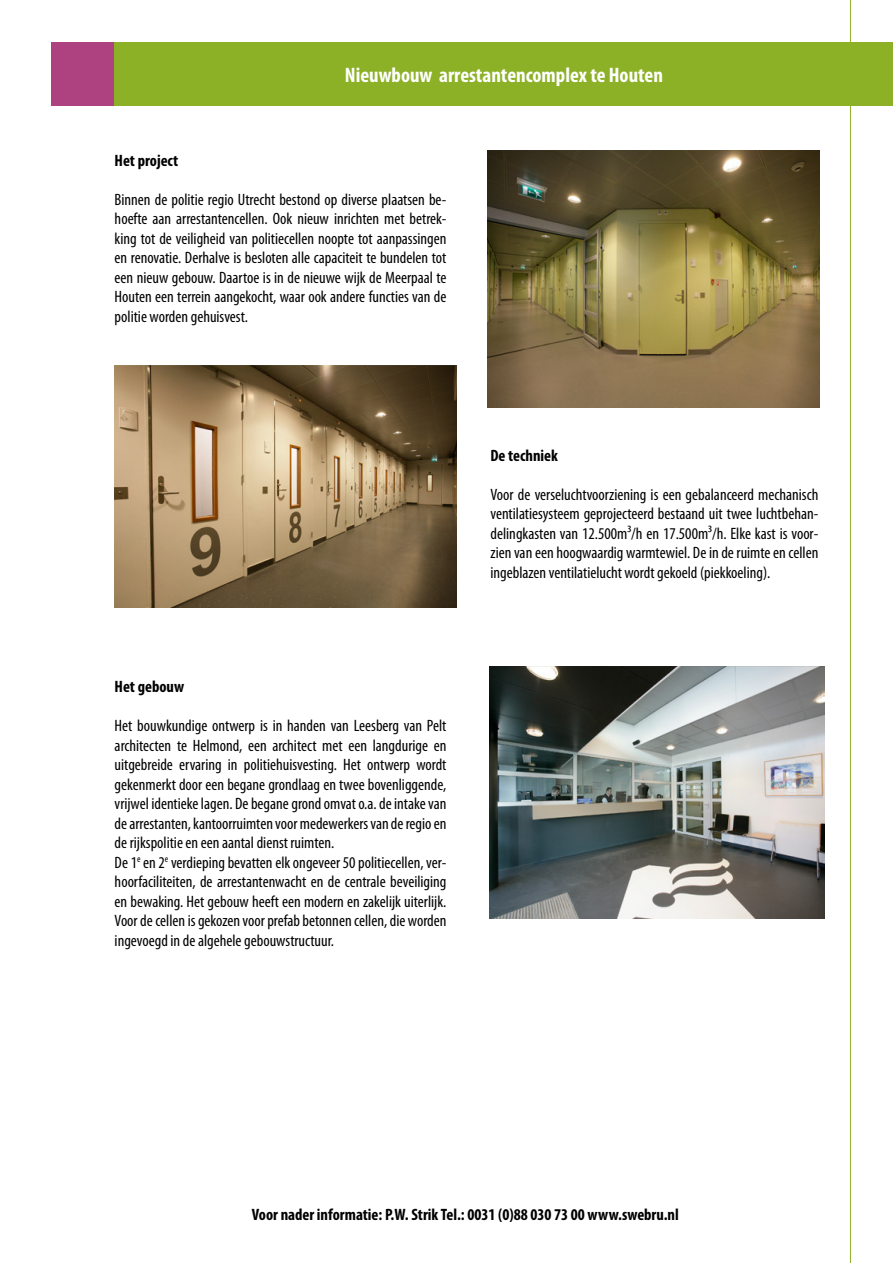
<style>
.page{position:relative;width:893px;height:1263px;background:#fff}
.page>*{position:absolute;margin:0;border:0;box-sizing:border-box;transform-origin:0 0}
.t1{font:700 condensed 21px "Myriad Pro";color:#fff}
.t2{font:condensed 16.5px/19.5px "Myriad Pro";color:#000;text-align:justify}
.t3{font:700 condensed 16.5px "Myriad Pro";color:#000}
</style>
<div class="page">
<div style="left:51px;top:43px;width:64px;height:63px;background:#ae4180"></div>
<div style="left:115px;top:43px;width:777px;height:63px;background:#8cb126"></div>
<hr style="left:850px;top:0;width:1px;height:1263px;background:#8cb126">
<img style="left:115px;top:366px;width:341px;height:241px">
<img style="left:488px;top:151px;width:331px;height:256px">
<img style="left:489px;top:667px;width:335px;height:252px">
<p class="t1" style="left:345px;top:68px;width:319px">Nieuwbouw arrestantencomplex te Houten</p>
<p class="t3" style="left:115px;top:154px;width:65px">Het project</p>
<p class="t2" style="left:115px;top:191px;width:333px">Binnen de politie regio Utrecht bestond op diverse plaatsen be&shy;hoefte aan arrestantencellen. Ook nieuw inrichten met betrek&shy;king tot de veiligheid van politiecellen noopte tot aanpassingen en renovatie. Derhalve is besloten alle capaciteit te bundelen tot een nieuw gebouw. Daartoe is in de nieuwe wijk de Meerpaal te Houten een terrein aangekocht, waar ook andere functies van de politie worden gehuisvest.</p>
<p class="t3" style="left:115px;top:680px;width:71px">Het gebouw</p>
<p class="t2" style="left:115px;top:717px;width:333px;text-align:left">Het bouwkundige ontwerp is in handen van Leesberg van Pelt architecten te Helmond, een architect met een langdurige en uitgebreide ervaring in politiehuisvesting. Het ontwerp wordt gekenmerkt door een begane grondlaag en twee bovenliggende, vrijwel identieke lagen. De begane grond omvat o.a. de intake van de arrestanten, kantoorruimten voor medewerkers van de regio en de rijkspolitie en een aantal dienst ruimten.<br>De 1<sup>e</sup> en 2<sup>e</sup> verdieping bevatten elk ongeveer 50 politiecellen, ver&shy;hoorfaciliteiten, de arrestantenwacht en de centrale beveiliging en bewaking. Het gebouw heeft een modern en zakelijk uiterlijk.<br>Voor de cellen is gekozen voor prefab betonnen cellen, die worden ingevoegd in de algehele gebouwstructuur.</p>
<p class="t3" style="left:490px;top:449px;width:69px">De techniek</p>
<p class="t2" style="left:490px;top:486px;width:329px">Voor de verseluchtvoorziening is een gebalanceerd mechanisch ventilatiesysteem geprojecteerd bestaand uit twee luchtbehan&shy;delingkasten van 12.500m3/h en 17.500m3/h. Elke kast is voor&shy;zien van een hoogwaardig warmtewiel. De in de ruimte en cellen ingeblazen ventilatielucht wordt gekoeld (piekkoeling).</p>
<p class="t3" style="left:252px;top:1209px;width:428px">Voor nader informatie: P.W. Strik Tel.: 0031 (0)88 030 73 00 www.swebru.nl</p>
</div>
